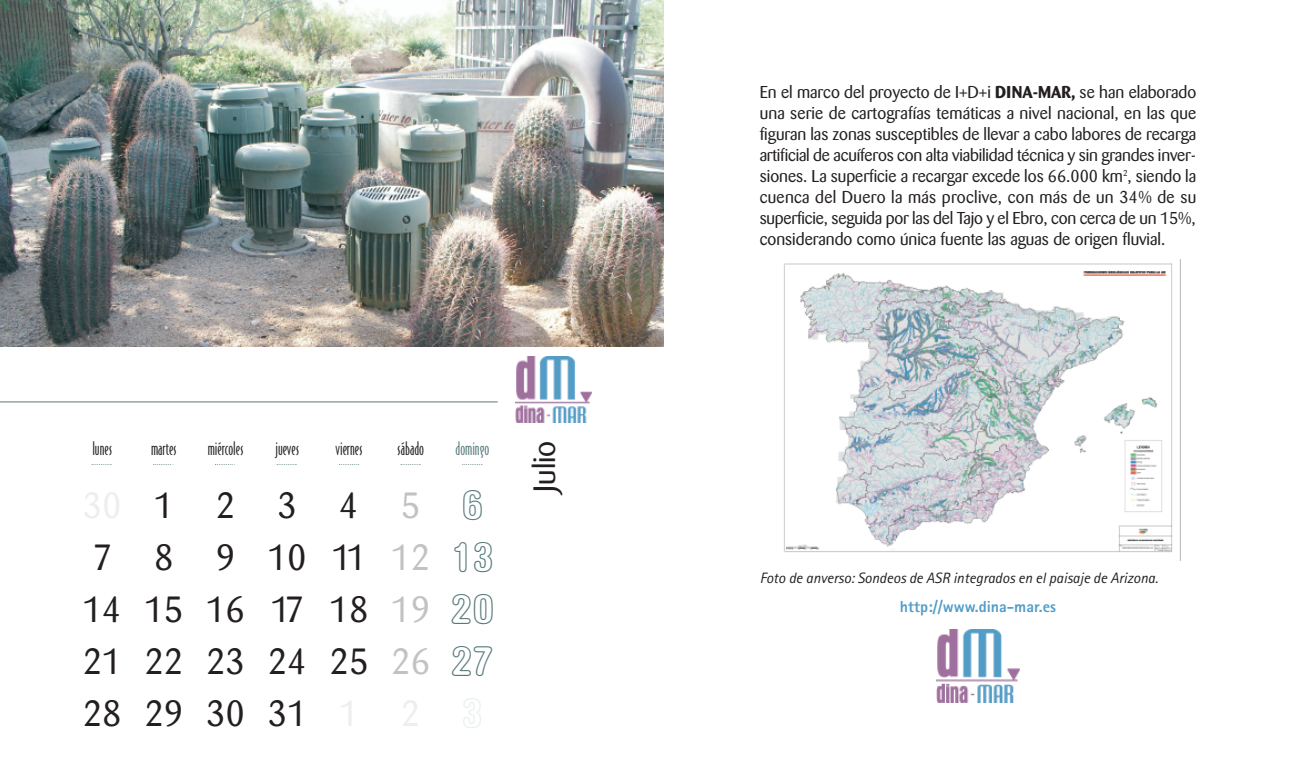
<style>
.page{position:relative;width:1304px;height:766px;background:#fff}
.page>*{position:absolute;margin:0;border:0;box-sizing:border-box;transform-origin:0 0}
.t1{font:36px/52px "Barmeno";color:#231f20}
.t2{font:30.6px "Barmeno";color:#231f20}
.t3{font:17.6px "Bodega Sans Oldstyle";color:#231f20}
.t4{font:17.6px "Bodega Sans Oldstyle";color:#587a7b}
.t5{font:17px/21px "Barmeno";color:#231f20;text-align:justify}
.t6{font:800 16px "Rotis Sans Serif";color:#529dc7}
.t7{font:italic 15px "Rotis Sans Serif";color:#231f20}
.s1{color:#eeeef0}
.s2{color:#c2c2c5}
.s3{font-family:"AG Book Rounded Bold Cn Outline";font-size:42.2px;color:#587a7b}
.s4{font-family:"AG Book Rounded Bold Cn Outline";font-size:42.2px;color:#e7eeef}
.s5{font-weight:700}
</style>
<div class="page">
<img style="left:936px;top:629px;width:84px;height:73px">
<img style="left:784px;top:259px;width:397px;height:301px">
<img style="left:0;top:0;width:663px;height:346px">
<svg style="left:462px;top:464px;width:21px;height:1px"></svg>
<svg style="left:401px;top:464px;width:20px;height:1px"></svg>
<svg style="left:339px;top:464px;width:20px;height:1px"></svg>
<svg style="left:277px;top:464px;width:20px;height:1px"></svg>
<svg style="left:215px;top:464px;width:20px;height:1px"></svg>
<svg style="left:153px;top:464px;width:21px;height:1px"></svg>
<svg style="left:92px;top:464px;width:20px;height:1px"></svg>
<hr style="left:0;top:401px;width:498px;height:1px;background:#587a7b">
<img style="left:516px;top:356px;width:75px;height:66px">
<p class="t3" style="left:92px;top:438px;width:21px">lunes</p>
<p class="t3" style="left:151px;top:438px;width:27px">martes</p>
<p class="t3" style="left:208px;top:438px;width:37px">miércoles</p>
<p class="t3" style="left:275px;top:438px;width:25px">jueves</p>
<p class="t3" style="left:336px;top:438px;width:29px">viernes</p>
<p class="t3" style="left:397px;top:438px;width:28px">sábado</p>
<p class="t4" style="left:455px;top:438px;width:35px">domingo</p>
<h1 class="t1" style="left:83px;top:482px;width:413px"><span class="s1">30</span>1234<span class="s2">5</span><span class="s3">6<br></span>7 8 9 1011<span class="s2">12</span><span class="s3">13<br></span>14 15 16 17 18 <span class="s2">19</span> <span class="s3">20<br></span>21 22 23 24 25 <span class="s2">26</span> <span class="s3">27<br></span>28293031 <span class="s1">1 2</span> <span class="s4">3</span></h1>
<h2 class="t2" style="left:532px;top:491px;width:52px;rotate:-90deg">Julio</h2>
<p class="t5" style="left:760px;top:83px;width:438px">En el marco del proyecto de I+D+i <span class="s5">DINA-MAR,</span> se han elaborado una serie de cartografías temáticas a nivel nacional, en las que figuran las zonas susceptibles de llevar a cabo labores de recarga artificial de acuíferos con alta viabilidad técnica y sin grandes inver&shy;siones. La superficie a recargar excede los 66.000 km<sup>2</sup>, siendo la cuenca del Duero la más proclive, con más de un 34% de su superficie, seguida por las del Tajo y el Ebro, con cerca de un 15%, considerando como única fuente las aguas de origen fluvial.</p>
<p class="t7" style="left:760px;top:572px;width:400px">Foto de anverso: Sondeos de ASR integrados en el paisaje de Arizona.</p>
<p class="t6" style="left:900px;top:601px;width:158px">http://www.dina-mar.es</p>
</div>
